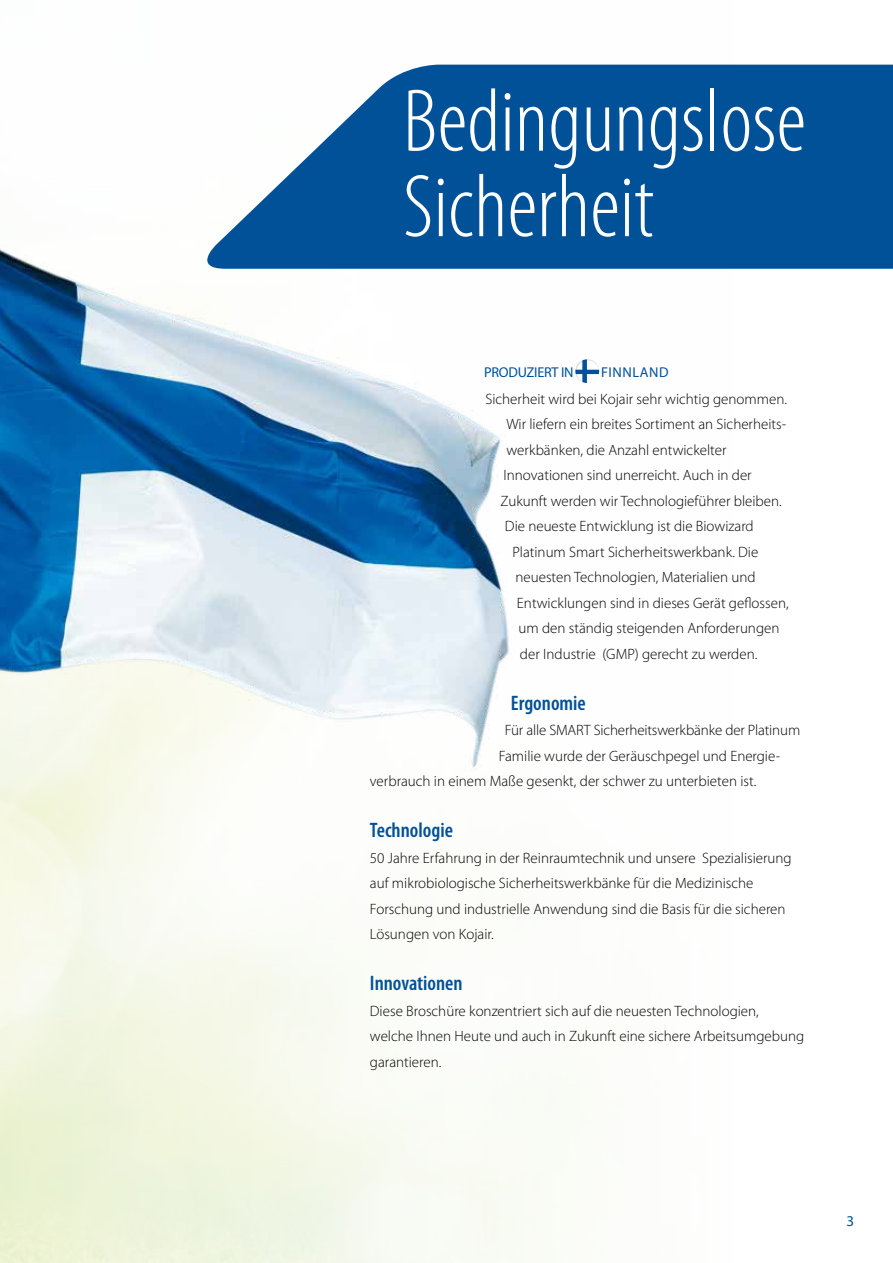
<style>
.page{position:relative;width:893px;height:1263px;background:#fff}
.page>*{position:absolute;margin:0;border:0;box-sizing:border-box;transform-origin:0 0}
.t1{font:300 condensed 90px/85.5px "Myriad Pro";color:#fff}
.t2{font:600 condensed 21px "Myriad Pro";color:#005198}
.t3{font:300 15px/25.5px "Myriad Pro";color:#000}
.t4{font:15px "Myriad Pro";color:#005198}
.t5{font:14.25px "Myriad Pro";letter-spacing:-.015em;color:#00519e}
.t6{font:14.25px "Myriad Pro";letter-spacing:.04em;color:#00519e}
</style>
<div class="page">
<img style="left:0;top:188px;width:527px;height:738px">
<svg style="left:191px;top:65px;width:702px;height:204px;fill:#005198"></svg>
<svg style="left:575px;top:359px;width:24px;height:24px"></svg>
<h1 class="t1" style="left:403px;top:78px;width:405px">Bedingungslose<br>Sicherheit</h1>
<p class="t5" style="left:484px;top:363px;width:91px">PRODUZIERT IN</p>
<p class="t6" style="left:601px;top:363px;width:69px">FINNLAND</p>
<p class="t3" style="left:485px;top:386px;width:303px">Sicherheit wird bei Kojair sehr wichtig genommen.</p>
<p class="t3" style="left:506px;top:411px;width:281px">Wir liefern ein breites Sortiment an Sicherheits-</p>
<p class="t3" style="left:506px;top:437px;width:222px">werkbänken, die Anzahl entwickelter</p>
<p class="t3" style="left:503px;top:462px;width:250px">Innovationen sind unerreicht. Auch in der</p>
<p class="t3" style="left:500px;top:488px;width:283px">Zukunft werden wir Technologieführer bleiben.</p>
<p class="t3" style="left:505px;top:513px;width:250px">Die neueste Entwicklung ist die Biowizard</p>
<p class="t3" style="left:512px;top:539px;width:247px">Platinum Smart Sicherheitswerkbank. Die</p>
<p class="t3" style="left:515px;top:564px;width:242px">neuesten Technologien, Materialien und</p>
<p class="t3" style="left:517px;top:590px;width:273px">Entwicklungen sind in dieses Gerät geflossen,</p>
<p class="t3" style="left:518px;top:615px;width:262px">um den ständig steigenden Anforderungen</p>
<p class="t3" style="left:520px;top:641px;width:239px">der Industrie (GMP) gerecht zu werden.</p>
<h2 class="t2" style="left:511px;top:690px;width:76px">Ergonomie</h2>
<p class="t3" style="left:505px;top:717px;width:297px">Für alle SMART Sicherheitswerkbänke der Platinum</p>
<p class="t3" style="left:499px;top:743px;width:283px">Familie wurde der Geräuschpegel und Energie-</p>
<p class="t3" style="left:370px;top:768px;width:388px">verbrauch in einem Maße gesenkt, der schwer zu unterbieten ist.</p>
<h2 class="t2" style="left:370px;top:817px;width:84px">Technologie</h2>
<p class="t3" style="left:370px;top:845px;width:423px">50 Jahre Erfahrung in der Reinraumtechnik und unsere Spezialisierung auf mikrobiologische Sicherheitswerkbänke für die Medizinische Forschung und industrielle Anwendung sind die Basis für die sicheren Lösungen von Kojair.</p>
<h2 class="t2" style="left:370px;top:970px;width:94px">Innovationen</h2>
<p class="t3" style="left:370px;top:998px;width:436px">Diese Broschüre konzentriert sich auf die neuesten Technologien, welche Ihnen Heute und auch in Zukunft eine sichere Arbeitsumgebung garantieren.</p>
<p class="t4" style="left:847px;top:1212px;width:9px">3</p>
</div>
